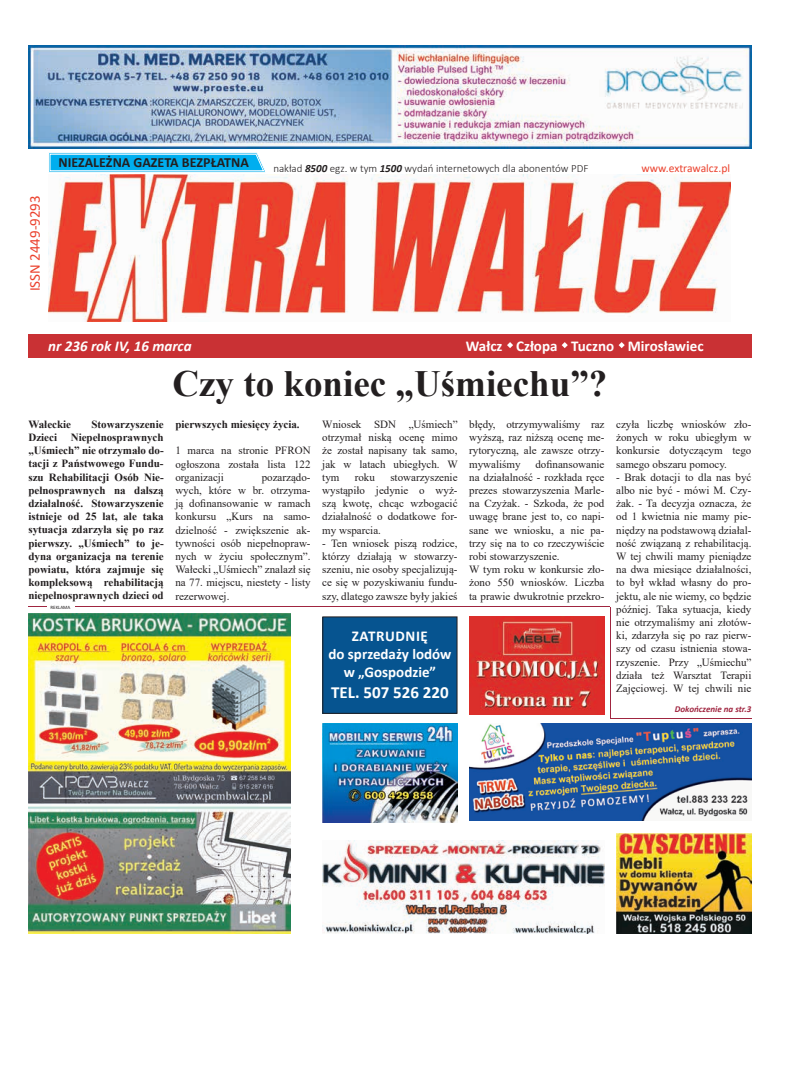
<style>
.page{position:relative;width:794px;height:1092px;background:#fff}
.page>*{position:absolute;margin:0;border:0;box-sizing:border-box;transform-origin:0 0}
.t1{font:700 37px "Times New Roman";color:#231f20}
.t2{font:700 17px "Calibri";color:#fff}
.t3{font:700 15px/18px "Calibri";color:#fff;text-align:center}
.t4{font:italic 700 15px "Calibri";color:#fff}
.t5{font:15px "Calibri";color:#eb422e}
.t6{font:700 14px "Calibri";color:#231f20}
.t7{font:11.6px "Calibri";color:#eb422e}
.t8{font:11px/13.2px "Times New Roman";color:#231f20;text-align:justify}
.t9{font:700 11px/13.2px "Times New Roman";color:#231f20;text-align:justify}
.t10{font:300 11px "Calibri";color:#231f20}
.t11{font:italic 700 9px "Calibri";color:#a02540}
.t12{font:5px "Calibri";color:#231f20}
.s1{font-weight:700;font-style:italic}
</style>
<div class="page">
<img style="left:616px;top:833px;width:135px;height:100px">
<img style="left:322px;top:723px;width:135px;height:99px">
<div style="left:28px;top:334px;width:723px;height:24px;background:#c93134"></div>
<img style="left:469px;top:723px;width:282px;height:98px">
<hr style="left:610px;top:718px;width:141px;height:1px;background:#a02540">
<hr style="left:28px;top:606px;width:582px;height:1px;background:#a02540">
<hr style="left:610px;top:606px;width:1px;height:112px;background:#a02540">
<hr style="left:47px;top:605px;width:27px;height:4px;background:#fff">
<img style="left:322px;top:840px;width:282px;height:93px">
<img style="left:49px;top:174px;width:682px;height:148px">
<svg style="left:49px;top:152px;width:216px;height:21px;background:#3ac0f2"></svg>
<svg style="left:507px;top:342px;width:6px;height:6px"></svg>
<svg style="left:561px;top:342px;width:7px;height:6px"></svg>
<svg style="left:618px;top:342px;width:6px;height:6px"></svg>
<img style="left:28px;top:45px;width:723px;height:104px">
<img style="left:469px;top:617px;width:135px;height:97px">
<img style="left:28px;top:613px;width:263px;height:320px">
<div style="left:323px;top:617px;width:134px;height:96px;background:#065490"></div>
<h3 class="t5" style="left:24px;top:291px;width:98px;rotate:-90deg">ISSN 2449-9293</h3>
<p class="t6" style="left:58px;top:152px;width:192px">NIEZALEŻNA GAZETA BEZPŁATNA</p>
<p class="t10" style="left:273px;top:161px;width:316px">nakład <span class="s1">8500</span> egz. w tym <span class="s1">1500</span> wydań internetowych dla abonentów PDF</p>
<p class="t7" style="left:641px;top:160px;width:90px">www.extrawalcz.pl</p>
<h3 class="t3" style="left:466px;top:336px;width:239px">Wałcz Człopa Tuczno Mirosławiec</h3>
<h1 class="t1" style="left:172px;top:357px;width:436px">Czy to koniec „Uśmiechu”?</h1>
<h3 class="t4" style="left:48px;top:335px;width:145px">nr 236 rok IV, 16 marca</h3>
<p class="t9" style="left:28px;top:417px;width:44px">Wałeckie</p>
<p class="t9" style="left:28px;top:417px;width:137px;text-indent:63px">Stowarzyszenie Dzieci Niepełnosprawnych „Uśmiech” nie otrzymało do&shy;tacji z Państwowego Fundu&shy;szu Rehabilitacji Osób Nie&shy;pełnosprawnych na dalszą działalność. Stowarzyszenie istnieje od 25 lat, ale taka sytuacja zdarzyła się po raz pierwszy. „Uśmiech” to je&shy;dyna organizacja na terenie powiatu, która zajmuje się kompleksową rehabilitacją niepełnosprawnych dzieci od</p>
<p class="t9" style="left:175px;top:417px;width:126px">pierwszych miesięcy życia.</p>
<p class="t8" style="left:175px;top:443px;width:137px">1 marca na stronie PFRON ogłoszona została lista 122 organizacji</p>
<p class="t8" style="left:175px;top:470px;width:137px;text-indent:86px">pozarządo&shy;wych, które w br. otrzyma&shy;ją dofinansowanie w ramach konkursu „Kurs na samo&shy;dzielność - zwiększenie ak&shy;tywności osób niepełnopraw&shy;nych w życiu społecznym”.<br>Wałecki „Uśmiech” znalazł się na 77. miejscu, niestety - listy rezerwowej.</p>
<p class="t12" style="left:51px;top:603px;width:21px">REKLAMA</p>
<p class="t8" style="left:322px;top:417px;width:137px">Wniosek SDN „Uśmiech” otrzymał niską ocenę mimo że został napisany tak samo, jak w latach ubiegłych. W tym</p>
<p class="t8" style="left:322px;top:470px;width:137px;text-indent:68px">stowarzyszenie wystąpiło jedynie o wyż&shy;szą kwotę, chcąc wzbogacić działalność o dodatkowe for&shy;my wsparcia.</p>
<p class="t8" style="left:322px;top:536px;width:137px">- Ten wniosek piszą rodzice, którzy działają w stowarzy&shy;szeniu, nie osoby specjalizują&shy;ce się w pozyskiwaniu fundu&shy;szy, dlatego zawsze były jakieś</p>
<p class="t8" style="left:355px;top:470px;width:22px">roku</p>
<h3 class="t3" style="left:328px;top:627px;width:124px">ZATRUDNIĘ<br>do sprzedaży lodów w „Gospodzie”</h3>
<h2 class="t2" style="left:331px;top:679px;width:119px">TEL. 507 526 220</h2>
<p class="t8" style="left:469px;top:417px;width:137px">błędy, otrzymywaliśmy raz wyższą, raz niższą ocenę me&shy;rytoryczną, ale zawsze otrzy&shy;mywaliśmy</p>
<p class="t8" style="left:469px;top:457px;width:137px;text-align:left;text-indent:66px">dofinansowanie na działalność - rozkłada ręce prezes stowarzyszenia Marle&shy;na Czyżak. - Szkoda, że pod uwagę brane jest to, co napi&shy;sane we wniosku, a nie pa&shy;trzy się na to co rzeczywiście robi stowarzyszenie.<br>W tym roku w konkursie zło&shy;żono 550 wniosków. Liczba ta prawie dwukrotnie przekro-</p>
<p class="t8" style="left:616px;top:417px;width:137px">czyła liczbę wniosków zło&shy;żonych w roku ubiegłym w konkursie dotyczącym tego samego obszaru pomocy.</p>
<p class="t8" style="left:616px;top:470px;width:137px">- Brak dotacji to dla nas być albo nie być - mówi M. Czy&shy;żak. - Ta decyzja oznacza, że od 1 kwietnia nie mamy pie&shy;niędzy na podstawową działal&shy;ność związaną z rehabilitacją.<br>W tej chwili mamy pieniądze na dwa miesiące działalności, to był wkład własny do pro&shy;jektu, ale nie wiemy, co będzie później. Taka sytuacja, kiedy nie otrzymaliśmy ani złotów&shy;ki, zdarzyła się po raz pierw&shy;szy od czasu istnienia stowa&shy;rzyszenie. Przy „Uśmiechu” działa też Warsztat Terapii Zajęciowej. W tej chwili nie</p>
<p class="t11" style="left:675px;top:702px;width:78px">Dokończenie na str.3</p>
</div>
